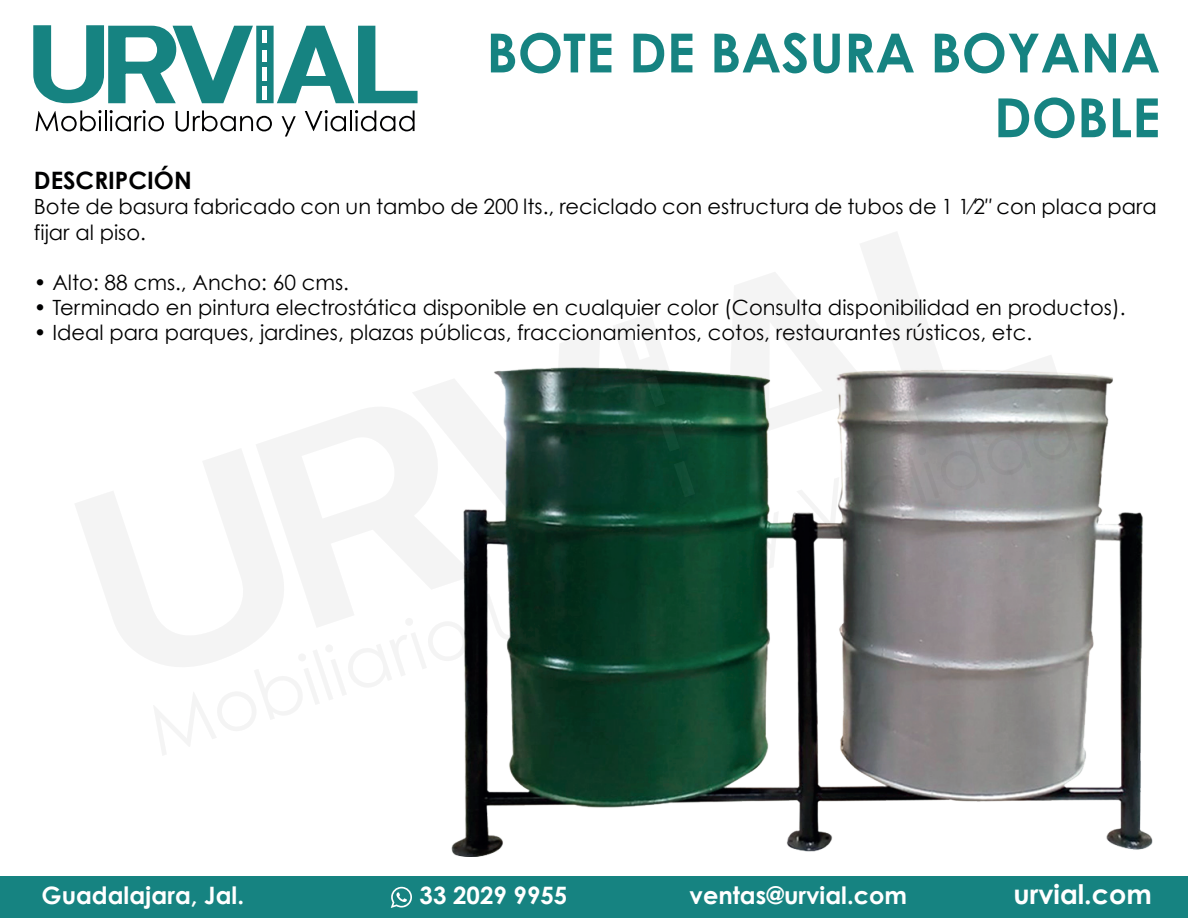
<style>
.page{position:relative;width:1188px;height:918px;background:#fff}
.page>*{position:absolute;margin:0;border:0;box-sizing:border-box;transform-origin:0 0}
.t1{font:700 54px/64.8px "Century Gothic";color:#168381;text-align:right}
.t2{font:700 27px "Century Gothic";color:#fff}
.t3{font:700 24px "Century Gothic";color:#fff}
.t4{font:700 24px "Century Gothic";color:#000001}
.t5{font:21px/25.2px "Century Gothic";color:#000001}
</style>
<div class="page">
<img style="left:451px;top:373px;width:702px;height:483px">
<svg style="left:33px;top:25px;width:220px;height:79px"></svg>
<div style="left:256px;top:26px;width:18px;height:77px;background:#168381;border:2px solid #168381"></div>
<svg style="left:277px;top:25px;width:141px;height:79px"></svg>
<div style="left:262px;top:31px;width:5px;height:12px;background:#fff"></div>
<svg style="left:36px;top:110px;width:66px;height:21px"></svg>
<hr style="left:105px;top:110px;width:2px;height:21px;background:#000001">
<svg style="left:110px;top:110px;width:54px;height:21px"></svg>
<svg style="left:176px;top:110px;width:96px;height:22px"></svg>
<svg style="left:282px;top:116px;width:14px;height:20px"></svg>
<svg style="left:305px;top:110px;width:41px;height:21px"></svg>
<hr style="left:350px;top:110px;width:2px;height:21px;background:#000001">
<svg style="left:355px;top:110px;width:60px;height:21px"></svg>
<div style="left:262px;top:51px;width:5px;height:11px;background:#fff"></div>
<div style="left:262px;top:67px;width:5px;height:13px;background:#fff"></div>
<div style="left:262px;top:86px;width:5px;height:13px;background:#fff"></div>
<div style="left:0;top:876px;width:1188px;height:42px;background:#168381"></div>
<svg style="left:391px;top:887px;width:21px;height:21px"></svg>
<svg style="left:75px;top:491px;width:78px;height:170px"></svg>
<svg style="left:153px;top:232px;width:925px;height:524px"></svg>
<h1 class="t1" style="left:486px;top:18px;width:675px">BOTE DE BASURA BOYANA<br>DOBLE</h1>
<p class="t4" style="left:34px;top:162px;width:159px">DESCRIPCIÓN</p>
<p class="t5" style="left:34px;top:194px;width:1124px">Bote de basura fabricado con un tambo de 200 lts., reciclado con estructura de tubos de 1 1⁄2″ con placa para fijar al piso.</p>
<p class="t5" style="left:34px;top:270px;width:317px">• Alto: 88 cms., Ancho: 60 cms.</p>
<p class="t5" style="left:34px;top:295px;width:1093px">• Terminado en pintura electrostática disponible en cualquier color (Consulta disponibilidad en productos).</p>
<p class="t5" style="left:34px;top:320px;width:1000px">• Ideal para parques, jardines, plazas públicas, fraccionamientos, cotos, restaurantes rústicos, etc.</p>
<p class="t3" style="left:42px;top:878px;width:204px">Guadalajara, Jal.</p>
<p class="t3" style="left:420px;top:878px;width:149px">33 2029 9955</p>
<p class="t3" style="left:690px;top:878px;width:219px">ventas@urvial.com</p>
<p class="t2" style="left:1014px;top:874px;width:140px">urvial.com</p>
</div>
